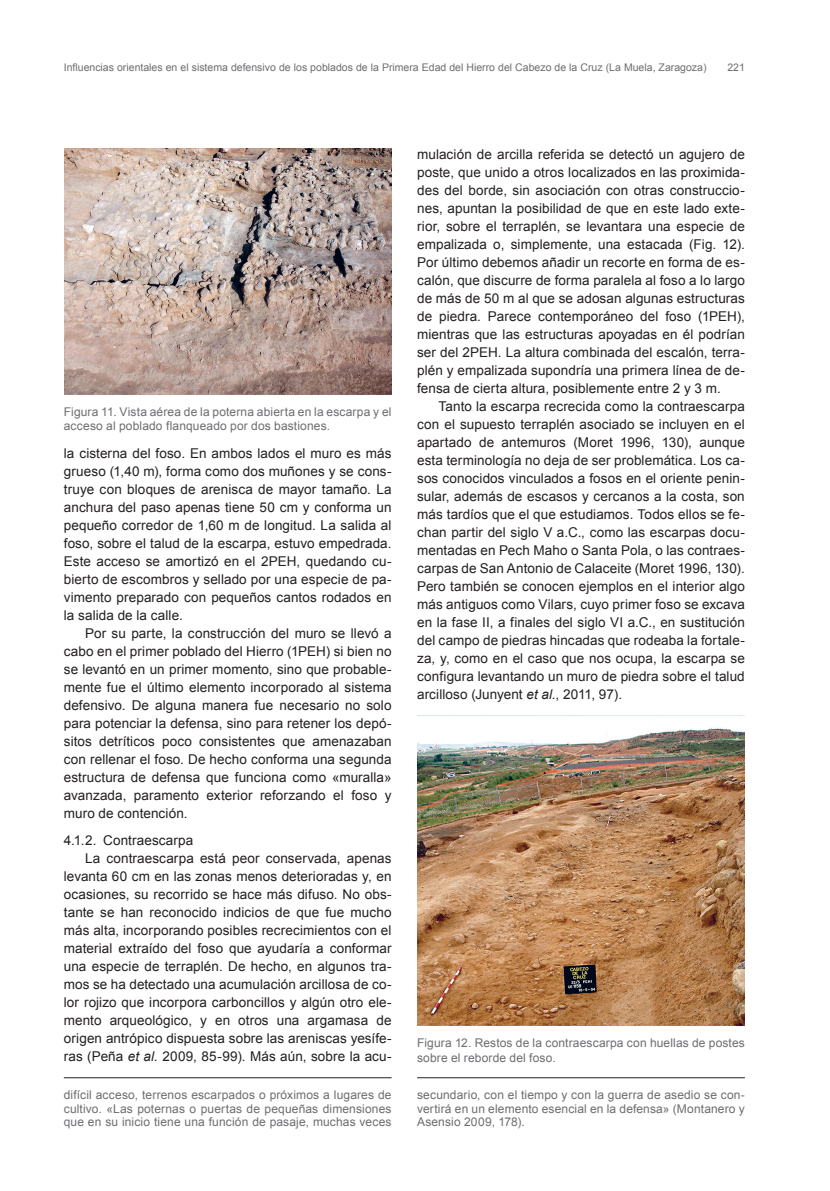
<style>
.page{position:relative;width:830px;height:1191px;background:#fff}
.page>*{position:absolute;margin:0;border:0;box-sizing:border-box;transform-origin:0 0}
.t1{font:13.5px/18px "Arial";letter-spacing:.005em;color:#231f20;text-align:justify}
.t2{font:12px/13.5px "Arial";letter-spacing:.01em;color:#6c6d70;text-align:justify}
.t3{font:10.5px "Arial";color:#6c6d70}
.s1{font-style:italic}
</style>
<div class="page">
<img style="left:64px;top:149px;width:327px;height:245px">
<hr style="left:64px;top:1077px;width:327px;height:1px;background:#231f20">
<hr style="left:417px;top:1077px;width:327px;height:1px;background:#231f20">
<img style="left:417px;top:715px;width:327px;height:310px">
<p class="t3" style="left:64px;top:62px;width:644px">Influencias orientales en el sistema defensivo de los poblados de la Primera Edad del Hierro del Cabezo de la Cruz (La Muela, Zaragoza)</p>
<p class="t3" style="left:727px;top:62px;width:19px">221</p>
<p class="t2" style="left:64px;top:404px;width:329px;line-height:14.4px">Figura 11. Vista aérea de la poterna abierta en la escarpa y el acceso al poblado flanqueado por dos bastiones.</p>
<p class="t1" style="left:64px;top:444px;width:329px">la cisterna del foso. En ambos lados el muro es más grueso (1,40 m), forma como dos muñones y se cons&shy;truye con bloques de arenisca de mayor tamaño. La anchura del paso apenas tiene 50 cm y conforma un pequeño corredor de 1,60 m de longitud. La salida al foso, sobre el talud de la escarpa, estuvo empedrada.<br>Este acceso se amortizó en el 2PEH, quedando cu&shy;bierto de escombros y sellado por una especie de pa&shy;vimento preparado con pequeños cantos rodados en la salida de la calle.</p>
<p class="t1" style="left:64px;top:624px;width:329px;text-indent:21px">Por su parte, la construcción del muro se llevó a cabo en el primer poblado del Hierro (1PEH) si bien no se levantó en un primer momento, sino que probable&shy;mente fue el último elemento incorporado al sistema defensivo. De alguna manera fue necesario no solo para potenciar la defensa, sino para retener los depó&shy;sitos detríticos poco consistentes que amenazaban con rellenar el foso. De hecho conforma una segunda estructura de defensa que funciona como «muralla» avanzada, paramento exterior reforzando el foso y muro de contención.</p>
<p class="t1" style="left:64px;top:831px;width:131px">4.1.2. Contraescarpa</p>
<p class="t1" style="left:85px;top:849px;width:308px">La contraescarpa está peor conservada, apenas</p>
<p class="t1" style="left:64px;top:867px;width:329px">levanta 60 cm en las zonas menos deterioradas y, en</p>
<p class="t1" style="left:64px;top:885px;width:329px">ocasiones, su recorrido se hace más difuso. No obs-</p>
<p class="t1" style="left:64px;top:903px;width:329px">tante se han reconocido indicios de que fue mucho</p>
<p class="t1" style="left:64px;top:921px;width:329px">más alta, incorporando posibles recrecimientos con el</p>
<p class="t1" style="left:64px;top:939px;width:329px">material extraído del foso que ayudaría a conformar</p>
<p class="t1" style="left:64px;top:957px;width:329px">una especie de terraplén. De hecho, en algunos tra-</p>
<p class="t1" style="left:64px;top:975px;width:329px">mos se ha detectado una acumulación arcillosa de co-</p>
<p class="t1" style="left:64px;top:993px;width:329px">lor rojizo que incorpora carboncillos y algún otro ele-</p>
<p class="t1" style="left:64px;top:1011px;width:329px">mento arqueológico, y en otros una argamasa de</p>
<p class="t1" style="left:64px;top:1029px;width:329px">origen antrópico dispuesta sobre las areniscas yesífe-</p>
<p class="t1" style="left:64px;top:1047px;width:329px">ras (Peña <span class="s1">et al.</span> 2009, 85-99). Más aún, sobre la acu-</p>
<p class="t1" style="left:417px;top:145px;width:329px">mulación de arcilla referida se detectó un agujero de poste, que unido a otros localizados en las proximida&shy;des del borde, sin asociación con otras construccio&shy;nes, apuntan la posibilidad de que en este lado exte&shy;rior, sobre el terraplén, se levantara una especie de empalizada o, simplemente, una estacada (Fig. 12).<br>Por último debemos añadir un recorte en forma de es&shy;calón, que discurre de forma paralela al foso a lo largo de más de 50 m al que se adosan algunas estructuras de piedra. Parece contemporáneo del foso (1PEH), mientras que las estructuras apoyadas en él podrían ser del 2PEH. La altura combinada del escalón, terra&shy;plén y empalizada supondría una primera línea de de&shy;fensa de cierta altura, posiblemente entre 2 y 3 m.</p>
<p class="t1" style="left:417px;top:397px;width:329px;text-indent:21px">Tanto la escarpa recrecida como la contraescarpa con el supuesto terraplén asociado se incluyen en el apartado de antemuros (Moret 1996, 130), aunque esta terminología no deja de ser problemática. Los ca&shy;sos conocidos vinculados a fosos en el oriente penin&shy;sular, además de escasos y cercanos a la costa, son más tardíos que el que estudiamos. Todos ellos se fe&shy;chan partir del siglo V a.C., como las escarpas docu&shy;mentadas en Pech Maho o Santa Pola, o las contraes&shy;carpas de San Antonio de Calaceite (Moret 1996, 130).<br>Pero también se conocen ejemplos en el interior algo más antiguos como Vilars, cuyo primer foso se excava en la fase II, a finales del siglo VI a.C., en sustitución del campo de piedras hincadas que rodeaba la fortale&shy;za, y, como en el caso que nos ocupa, la escarpa se configura levantando un muro de piedra sobre el talud arcilloso (Junyent <span class="s1">et al.</span>, 2011, 97).</p>
<p class="t2" style="left:417px;top:1036px;width:329px;line-height:14.4px">Figura 12. Restos de la contraescarpa con huellas de postes sobre el reborde del foso.</p>
<p class="t2" style="left:64px;top:1088px;width:329px">difícil acceso, terrenos escarpados o próximos a lugares de cultivo. «Las poternas o puertas de pequeñas dimensiones que en su inicio tiene una función de pasaje, muchas veces</p>
<p class="t2" style="left:417px;top:1088px;width:329px">secundario, con el tiempo y con la guerra de asedio se con&shy;vertirá en un elemento esencial en la defensa» (Montanero y Asensio 2009, 178).</p>
</div>
